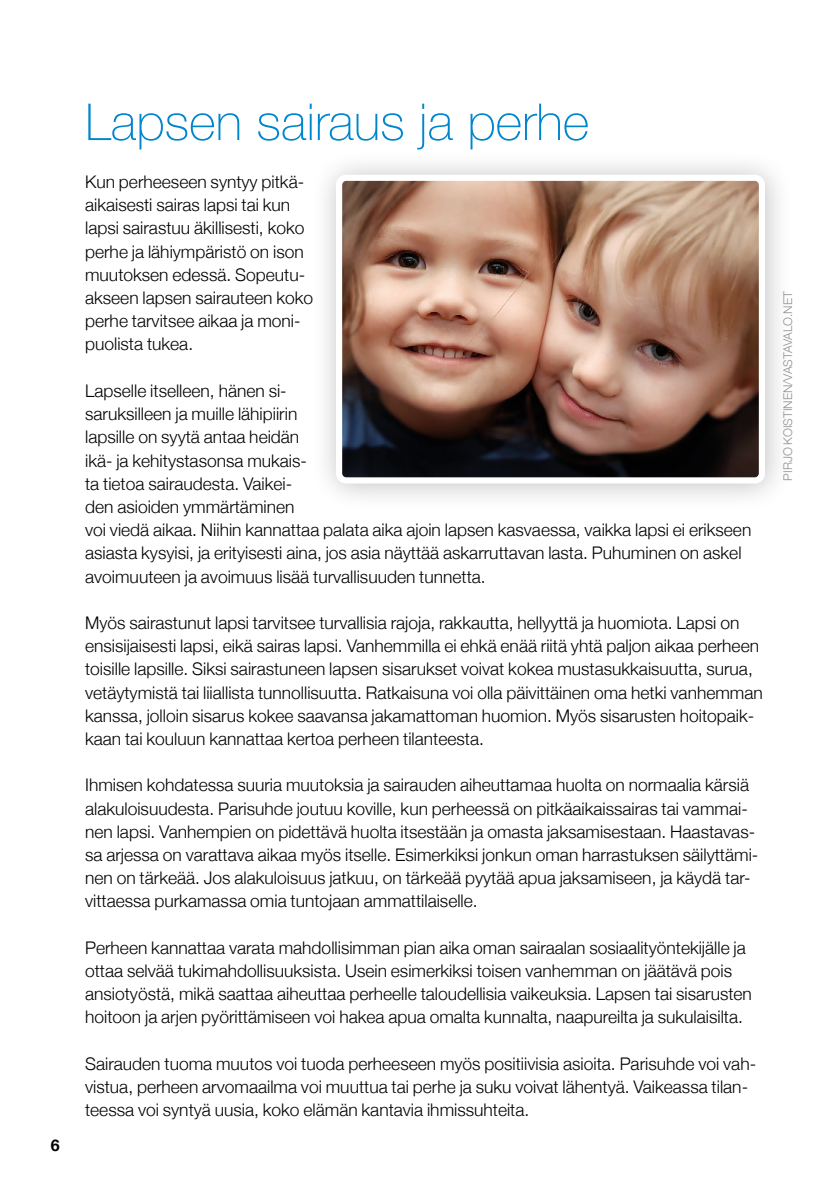
<style>
.page{position:relative;width:840px;height:1191px;background:#fff}
.page>*{position:absolute;margin:0;border:0;box-sizing:border-box;transform-origin:0 0}
.t1{font:100 51px "Helvetica Neue";color:#0086ce}
.t2{font:300 17.4px/23.2px "Helvetica Neue";color:#000}
.t3{font:700 16px "Helvetica Neue";color:#000}
.t4{font:300 12px "Helvetica Neue";color:#929292}
</style>
<div class="page">
<div style="left:310px;top:149px;width:482px;height:362px;background:#000;opacity:.25"></div>
<img style="left:343px;top:182px;width:414px;height:294px">
<div style="left:336px;top:175px;width:428px;height:308px;border:6px solid #fff;border-radius:7px"></div>
<p class="t3" style="left:51px;top:1133px;width:10px">6</p>
<h1 class="t1" style="left:85px;top:83px;width:505px">Lapsen sairaus ja perhe</h1>
<p class="t2" style="left:85px;top:169px;width:229px">Kun perheeseen syntyy pitkä&shy;aikaisesti sairas lapsi tai kun lapsi sairastuu äkillisesti, koko perhe ja lähiympäristö on ison muutoksen edessä. Sopeutu&shy;akseen lapsen sairauteen koko perhe tarvitsee aikaa ja moni&shy;puolista tukea.</p>
<p class="t2" style="left:85px;top:378px;width:667px">Lapselle itselleen, hänen si-<br>saruksilleen ja muille lähipiirin<br>lapsille on syytä antaa heidän<br>ikä- ja kehitystasonsa mukais-<br>ta tietoa sairaudesta. Vaikei-<br>den asioiden ymmärtäminen<br>voi viedä aikaa. Niihin kannattaa palata aika ajoin lapsen kasvaessa, vaikka lapsi ei erikseen asiasta kysyisi, ja erityisesti aina, jos asia näyttää askarruttavan lasta. Puhuminen on askel avoimuuteen ja avoimuus lisää turvallisuuden tunnetta.</p>
<p class="t2" style="left:85px;top:610px;width:678px">Myös sairastunut lapsi tarvitsee turvallisia rajoja, rakkautta, hellyyttä ja huomiota. Lapsi on ensisijaisesti lapsi, eikä sairas lapsi. Vanhemmilla ei ehkä enää riitä yhtä paljon aikaa perheen toisille lapsille. Siksi sairastuneen lapsen sisarukset voivat kokea mustasukkaisuutta, surua, vetäytymistä tai liiallista tunnollisuutta. Ratkaisuna voi olla päivittäinen oma hetki vanhemman kanssa, jolloin sisarus kokee saavansa jakamattoman huomion. Myös sisarusten hoitopaik&shy;kaan tai kouluun kannattaa kertoa perheen tilanteesta.</p>
<p class="t2" style="left:85px;top:772px;width:674px">Ihmisen kohdatessa suuria muutoksia ja sairauden aiheuttamaa huolta on normaalia kärsiä alakuloisuudesta. Parisuhde joutuu koville, kun perheessä on pitkäaikaissairas tai vammai&shy;nen lapsi. Vanhempien on pidettävä huolta itsestään ja omasta jaksamisestaan. Haastavas&shy;sa arjessa on varattava aikaa myös itselle. Esimerkiksi jonkun oman harrastuksen säilyttämi&shy;nen on tärkeää. Jos alakuloisuus jatkuu, on tärkeää pyytää apua jaksamiseen, ja käydä tar&shy;vittaessa purkamassa omia tuntojaan ammattilaiselle.</p>
<p class="t2" style="left:85px;top:934px;width:668px">Perheen kannattaa varata mahdollisimman pian aika oman sairaalan sosiaalityöntekijälle ja ottaa selvää tukimahdollisuuksista. Usein esimerkiksi toisen vanhemman on jäätävä pois ansiotyöstä, mikä saattaa aiheuttaa perheelle taloudellisia vaikeuksia. Lapsen tai sisarusten hoitoon ja arjen pyörittämiseen voi hakea apua omalta kunnalta, naapureilta ja sukulaisilta.</p>
<p class="t2" style="left:85px;top:1050px;width:672px">Sairauden tuoma muutos voi tuoda perheeseen myös positiivisia asioita. Parisuhde voi vah&shy;vistua, perheen arvomaailma voi muuttua tai perhe ja suku voivat lähentyä. Vaikeassa tilan&shy;teessa voi syntyä uusia, koko elämän kantavia ihmissuhteita.</p>
<p class="t4" style="left:777px;top:480px;width:191px;rotate:-90deg">PIRJO KOISTINEN/VASTAVALO.NET</p>
</div>
